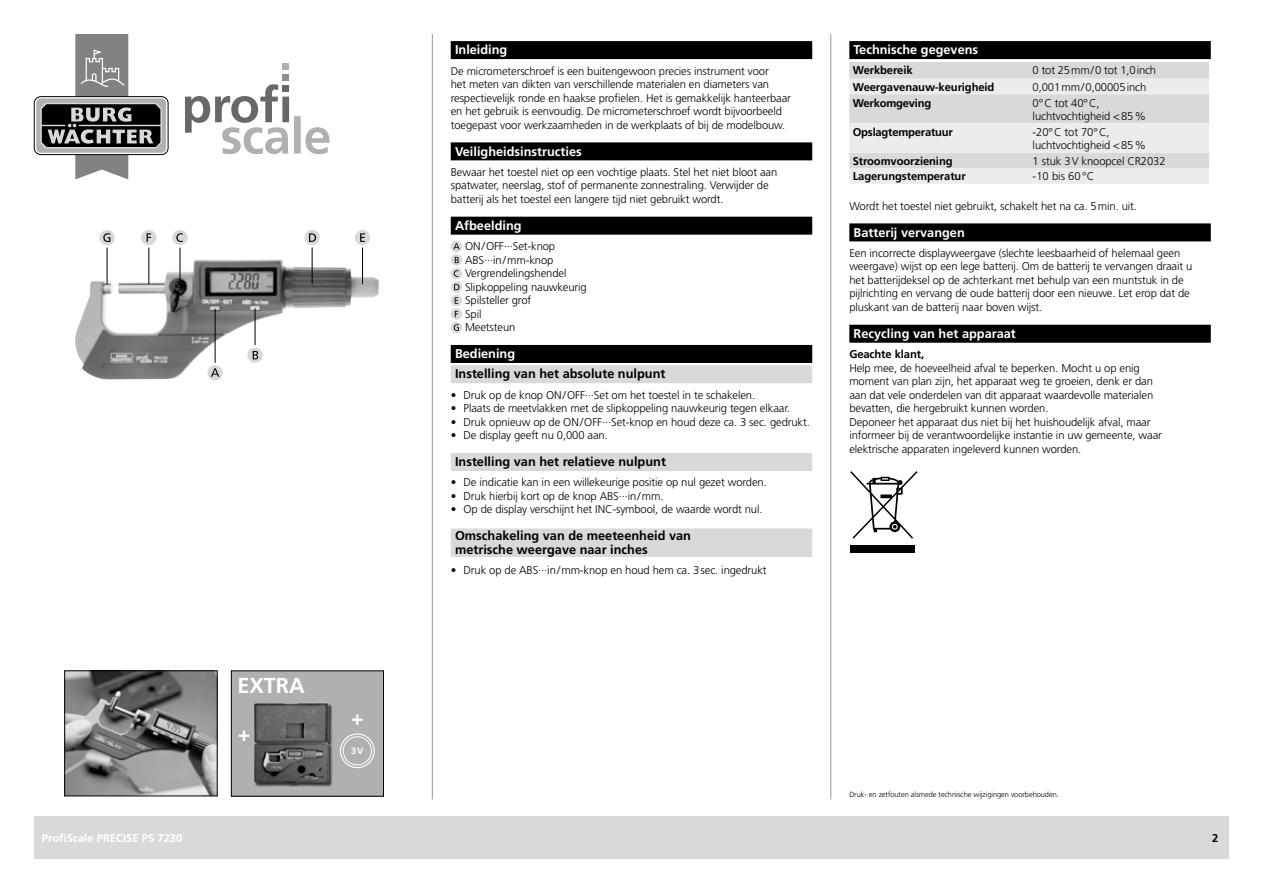
<style>
.page{position:relative;width:1263px;height:893px;background:#fff}
.page>*{position:absolute;margin:0;border:0;box-sizing:border-box;transform-origin:0 0}
.t1{font:700 21.6px "Frutiger";color:#fff}
.t2{font:700 20.85px "Frutiger";color:#fff}
.t3{font:700 12.75px/13.5px "Frutiger";color:#000}
.t4{font:700 12.75px "Frutiger";color:#fff}
.t5{font:300 11.25px/13.5px "Frutiger";letter-spacing:-.01em;color:#000}
.t6{font:700 11.25px "Frutiger";letter-spacing:-.01em;color:#000}
.t7{font:700 11.25px "Frutiger";color:#fff}
.t8{font:700 9.3px "Frutiger";color:#fff}
.t9{font:300 7.5px "Frutiger";letter-spacing:-.01em;color:#000}
</style>
<div class="page">
<hr style="left:432px;top:34px;width:1px;height:765px;background:#989898">
<hr style="left:830px;top:34px;width:1px;height:765px;background:#989898">
<div style="left:34px;top:816px;width:1195px;height:43px;background:#d9d9da"></div>
<div style="left:34px;top:96px;width:134px;height:59px;border:1px solid #000;border-radius:7px"></div>
<div style="left:36px;top:98px;width:130px;height:55px;background:#afb0b0;border-radius:5px"></div>
<svg style="left:40px;top:34px;width:122px;height:145px"></svg>
<div style="left:282px;top:75px;width:7px;height:6px;background:#8d8e8d"></div>
<div style="left:282px;top:63px;width:7px;height:7px;background:#afb0b0"></div>
<svg style="left:185px;top:84px;width:145px;height:70px"></svg>
<img style="left:66px;top:672px;width:150px;height:122px">
<div style="left:64px;top:670px;width:154px;height:126px;border:1px solid #000"></div>
<div style="left:231px;top:671px;width:152px;height:125px;background:#afb0b0"></div>
<div style="left:231px;top:670px;width:153px;height:127px;border:1px solid #000"></div>
<div style="left:254px;top:703px;width:78px;height:84px;background:#000;opacity:.7"></div>
<img style="left:254px;top:703px;width:74px;height:80px">
<div style="left:340px;top:733px;width:35px;height:35px;border:1px solid #fff;border-radius:50%"></div>
<div style="left:343px;top:736px;width:29px;height:29px;border:1px solid #fff;border-radius:50%"></div>
<img style="left:75px;top:259px;width:304px;height:120px">
<hr style="left:215px;top:309px;width:1px;height:54px;background:#000">
<hr style="left:255px;top:308px;width:1px;height:37px;background:#000">
<div style="left:207px;top:365px;width:16px;height:16px;background:#d9d9da;border-radius:50%"></div>
<svg style="left:211px;top:368px;width:8px;height:9px"></svg>
<svg style="left:247px;top:347px;width:16px;height:16px"></svg>
<svg style="left:253px;top:351px;width:5px;height:8px"></svg>
<div style="left:172px;top:230px;width:16px;height:15px;background:#d9d9da;border-radius:50%"></div>
<svg style="left:176px;top:233px;width:7px;height:9px"></svg>
<div style="left:304px;top:230px;width:16px;height:15px;background:#d9d9da;border-radius:50%"></div>
<svg style="left:309px;top:233px;width:7px;height:9px"></svg>
<div style="left:355px;top:230px;width:15px;height:15px;background:#d9d9da;border-radius:50%"></div>
<svg style="left:360px;top:233px;width:5px;height:9px"></svg>
<div style="left:141px;top:230px;width:16px;height:15px;background:#d9d9da;border-radius:50%"></div>
<svg style="left:147px;top:233px;width:4px;height:9px"></svg>
<div style="left:99px;top:230px;width:16px;height:15px;background:#d9d9da;border-radius:50%"></div>
<svg style="left:103px;top:233px;width:7px;height:9px"></svg>
<hr style="left:179px;top:248px;width:2px;height:36px;background:#000">
<hr style="left:148px;top:248px;width:1px;height:36px;background:#000">
<hr style="left:107px;top:248px;width:1px;height:36px;background:#000">
<hr style="left:312px;top:248px;width:1px;height:36px;background:#000">
<hr style="left:362px;top:248px;width:1px;height:36px;background:#000">
<div style="left:451px;top:41px;width:361px;height:18px;background:#000"></div>
<div style="left:451px;top:142px;width:361px;height:18px;background:#000"></div>
<div style="left:451px;top:217px;width:361px;height:18px;background:#000"></div>
<div style="left:451px;top:345px;width:361px;height:18px;background:#000"></div>
<div style="left:451px;top:365px;width:361px;height:18px;background:#d9d9da"></div>
<div style="left:451px;top:453px;width:361px;height:18px;background:#d9d9da"></div>
<div style="left:451px;top:528px;width:361px;height:29px;background:#d9d9da"></div>
<div style="left:451px;top:241px;width:11px;height:11px;background:#d9d9da;border-radius:50%"></div>
<svg style="left:453px;top:243px;width:7px;height:6px"></svg>
<svg style="left:451px;top:254px;width:11px;height:12px"></svg>
<svg style="left:455px;top:257px;width:4px;height:6px"></svg>
<div style="left:451px;top:268px;width:11px;height:11px;background:#d9d9da;border-radius:50%"></div>
<svg style="left:454px;top:270px;width:4px;height:7px"></svg>
<svg style="left:451px;top:281px;width:11px;height:12px"></svg>
<svg style="left:454px;top:284px;width:5px;height:6px"></svg>
<svg style="left:451px;top:295px;width:11px;height:11px"></svg>
<svg style="left:455px;top:297px;width:3px;height:7px"></svg>
<svg style="left:451px;top:308px;width:11px;height:12px"></svg>
<svg style="left:455px;top:311px;width:3px;height:6px"></svg>
<div style="left:451px;top:322px;width:11px;height:11px;background:#d9d9da;border-radius:50%"></div>
<svg style="left:454px;top:324px;width:5px;height:7px"></svg>
<div style="left:849px;top:41px;width:362px;height:18px;background:#000"></div>
<div style="left:849px;top:223px;width:362px;height:18px;background:#000"></div>
<div style="left:849px;top:325px;width:362px;height:18px;background:#000"></div>
<svg style="left:849px;top:62px;width:360px;height:122px;background:#e2e2e3"></svg>
<div style="left:850px;top:545px;width:65px;height:8px;background:#000"></div>
<svg style="left:850px;top:471px;width:67px;height:68px"></svg>
<h1 class="t1" style="left:237px;top:673px;width:69px">Extra</h1>
<h2 class="t2" style="left:238px;top:722px;width:14px">+</h2>
<h2 class="t2" style="left:351px;top:706px;width:14px">+</h2>
<p class="t8" style="left:351px;top:745px;width:14px">3V</p>
<p class="t4" style="left:455px;top:42px;width:54px">Inleiding</p>
<p class="t5" style="left:451px;top:64px;width:342px">De micrometerschroef is een buitengewoon precies instrument voor<br>het meten van dikten van verschillende materialen en diameters van respectievelijk ronde en haakse profielen. Het is gemakkelijk hanteerbaar en het gebruik is eenvoudig. De micrometerschroef wordt bijvoorbeeld toegepast voor werkzaamheden in de werkplaats of bij de modelbouw.</p>
<p class="t4" style="left:455px;top:144px;width:128px">Veiligheidsinstructies</p>
<p class="t5" style="left:451px;top:165px;width:328px">Bewaar het toestel niet op een vochtige plaats. Stel het niet bloot aan spatwater, neerslag, stof of permanente zonnestraling. Verwijder de batterij als het toestel een langere tijd niet gebruikt wordt.</p>
<p class="t4" style="left:455px;top:218px;width:68px">Afbeelding</p>
<p class="t5" style="left:465px;top:239px;width:123px">ON/OFF···Set-knop<br>ABS···in/mm-knop<br>Vergrendelingshendel<br>Slipkoppeling nauwkeurig<br>Spilsteller grof<br>Spil<br>Meetsteun</p>
<p class="t4" style="left:455px;top:346px;width:62px">Bediening</p>
<p class="t3" style="left:455px;top:367px;width:212px">Instelling van het absolute nulpunt</p>
<p class="t5" style="left:451px;top:388px;width:306px">• Druk op de knop ON/OFF···Set om het toestel in te schakelen.</p>
<p class="t5" style="left:451px;top:401px;width:341px">• Plaats de meetvlakken met de slipkoppeling nauwkeurig tegen elkaar.</p>
<p class="t5" style="left:451px;top:415px;width:361px">• Druk opnieuw op de ON/OFF···Set-knop en houd deze ca. 3 sec. gedrukt.</p>
<p class="t5" style="left:451px;top:428px;width:159px">• De display geeft nu 0,000 aan.</p>
<p class="t3" style="left:455px;top:455px;width:212px">Instelling van het relatieve nulpunt</p>
<p class="t5" style="left:451px;top:476px;width:318px">• De indicatie kan in een willekeurige positie op nul gezet worden.</p>
<p class="t5" style="left:451px;top:489px;width:214px">• Druk hierbij kort op de knop ABS···in/mm.</p>
<p class="t5" style="left:451px;top:503px;width:313px">• Op de display verschijnt het INC-symbool, de waarde wordt nul.</p>
<p class="t3" style="left:455px;top:529px;width:237px">Omschakeling van de meeteenheid van metrische weergave naar inches</p>
<p class="t5" style="left:451px;top:564px;width:317px">• Druk op de ABS···in/mm-knop en houd hem ca. 3sec. ingedrukt</p>
<p class="t4" style="left:853px;top:42px;width:126px">Technische gegevens</p>
<p class="t6" style="left:853px;top:64px;width:61px">Werkbereik</p>
<p class="t5" style="left:1032px;top:64px;width:125px">0 tot 25mm/0 tot 1,0inch</p>
<p class="t6" style="left:853px;top:80px;width:143px">Weergavenauw-keurigheid</p>
<p class="t5" style="left:1032px;top:80px;width:115px">0,001mm/0,00005inch</p>
<p class="t6" style="left:853px;top:96px;width:80px">Werkomgeving</p>
<p class="t5" style="left:1032px;top:96px;width:115px">0°C tot 40°C, luchtvochtigheid &lt;85%</p>
<p class="t6" style="left:853px;top:125px;width:102px">Opslagtemperatuur</p>
<p class="t5" style="left:1032px;top:125px;width:115px">-20°C tot 70°C, luchtvochtigheid &lt;85%</p>
<p class="t6" style="left:853px;top:154px;width:101px">Stroomvoorziening</p>
<p class="t5" style="left:1032px;top:154px;width:135px">1 stuk 3V knoopcel CR2032</p>
<p class="t6" style="left:853px;top:170px;width:114px">Lagerungstemperatur</p>
<p class="t5" style="left:1032px;top:170px;width:63px">-10 bis 60°C</p>
<p class="t5" style="left:849px;top:199px;width:289px">Wordt het toestel niet gebruikt, schakelt het na ca. 5min. uit.</p>
<p class="t4" style="left:853px;top:225px;width:113px">Batterij vervangen</p>
<p class="t5" style="left:849px;top:246px;width:345px">Een incorrecte displayweergave (slechte leesbaarheid of helemaal geen weergave) wijst op een lege batterij. Om de batterij te vervangen draait u het batterijdeksel op de achterkant met behulp van een muntstuk in de pijlrichting en vervang de oude batterij door een nieuwe. Let erop dat de pluskant van de batterij naar boven wijst.</p>
<p class="t4" style="left:853px;top:326px;width:164px">Recycling van het apparaat</p>
<p class="t6" style="left:849px;top:348px;width:76px">Geachte klant,</p>
<p class="t5" style="left:849px;top:361px;width:314px">Help mee, de hoeveelheid afval te beperken. Mocht u op enig moment van plan zijn, het apparaat weg te groeien, denk er dan aan dat vele onderdelen van dit apparaat waardevolle materialen bevatten, die hergebruikt kunnen worden.<br>Deponeer het apparaat dus niet bij het huishoudelijk afval, maar informeer bij de verantwoordelijke instantie in uw gemeente, waar elektrische apparaten ingeleverd kunnen worden.</p>
<p class="t9" style="left:849px;top:790px;width:211px">Druk- en zetfouten alsmede technische wijzigingen voorbehouden.</p>
<p class="t7" style="left:42px;top:831px;width:142px">ProfiScale PRECISE PS 7230</p>
<p class="t6" style="left:1212px;top:831px;width:8px">2</p>
</div>
